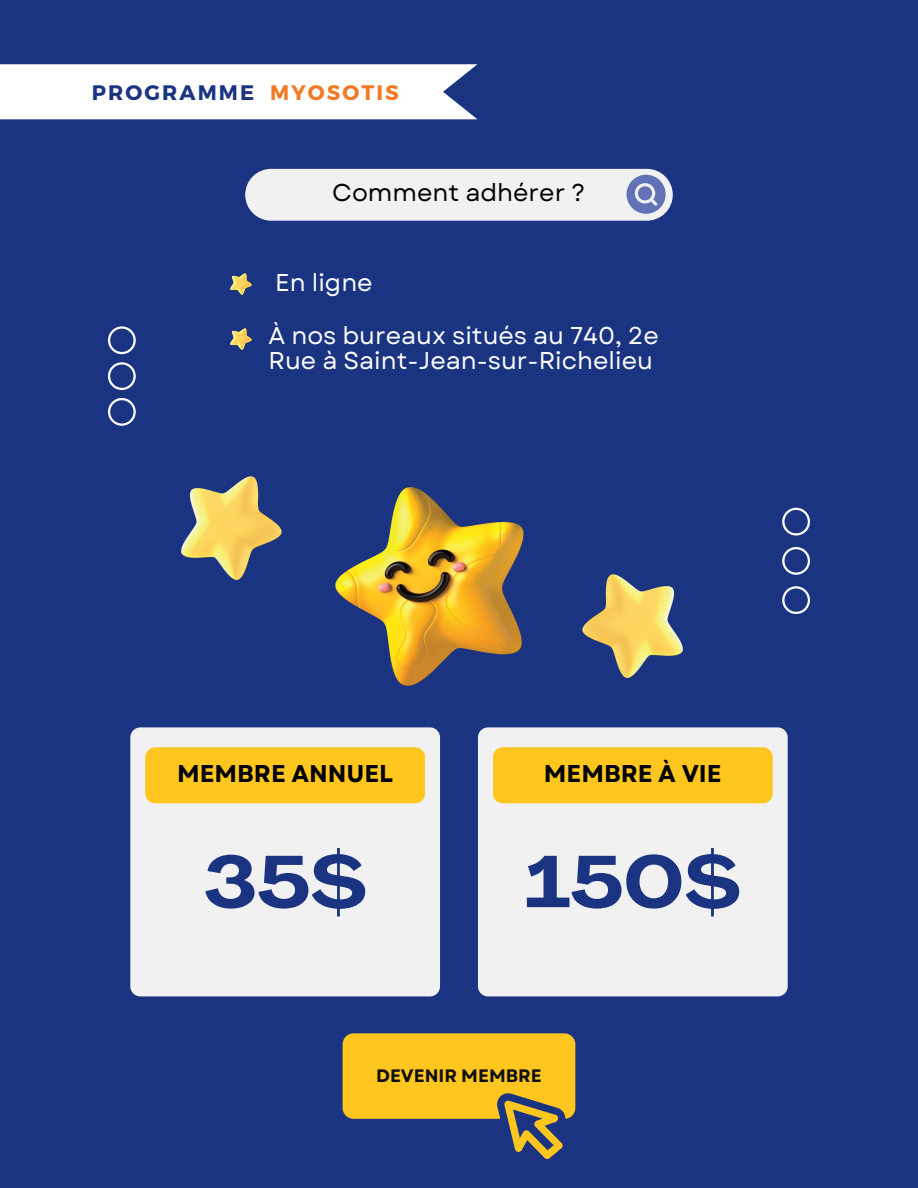
<style>
.page{position:relative;width:918px;height:1188px;background:#1a3482}
.page>*{position:absolute;margin:0;border:0;box-sizing:border-box;transform-origin:0 0}
.t1{font:700 expanded 72px "Agrandir";color:#1a3482}
.t2{font:24.3px/53.1px "Garet";color:#fff}
.t3{font:700 24.3px "Garet";color:#000}
.t4{font:24.3px "Garet";color:#000}
.t5{font:700 21px "Montserrat";letter-spacing:.1em;color:#1a3482}
.t6{font:700 18px "Garet";color:#101010}
.s1{color:#f47924}
</style>
<div class="page">
<img style="left:336px;top:487px;width:188px;height:198px">
<div style="left:245px;top:169px;width:428px;height:51px;background:#f1f1f1;border-radius:26px"></div>
<div style="left:627px;top:175px;width:39px;height:39px;background:#6172b7;border-radius:50%"></div>
<svg style="left:634px;top:183px;width:23px;height:23px"></svg>
<div style="left:130px;top:727px;width:310px;height:269px;background:#f1f1f1"></div>
<div style="left:478px;top:727px;width:310px;height:269px;background:#f1f1f1"></div>
<div style="left:145px;top:747px;width:280px;height:56px;background:#fec61e"></div>
<div style="left:493px;top:747px;width:280px;height:56px;background:#fec61e"></div>
<img style="left:182px;top:477px;width:100px;height:102px">
<img style="left:230px;top:274px;width:21px;height:21px">
<img style="left:230px;top:328px;width:21px;height:22px">
<img style="left:583px;top:575px;width:100px;height:102px">
<svg style="left:108px;top:326px;width:28px;height:28px"></svg>
<svg style="left:782px;top:508px;width:28px;height:28px"></svg>
<svg style="left:108px;top:362px;width:28px;height:28px"></svg>
<svg style="left:108px;top:398px;width:28px;height:28px"></svg>
<svg style="left:782px;top:547px;width:28px;height:28px"></svg>
<svg style="left:782px;top:586px;width:28px;height:28px"></svg>
<svg style="left:343px;top:1033px;width:232px;height:126px"></svg>
<div style="left:0;top:64px;width:477px;height:55px;background:#fff"></div>
<p class="t5" style="left:92px;top:79px;width:308px">PROGRAMME <span class="s1">MYOSOTIS</span></p>
<p class="t4" style="left:332px;top:175px;width:255px">Comment adhérer ?</p>
<p class="t2" style="left:269px;top:256px;width:392px">En ligne<br>À nos bureaux situés au 740, 2e</p>
<p class="t2" style="left:269px;top:334px;width:386px">Rue à Saint-Jean-sur-Richelieu</p>
<p class="t3" style="left:177px;top:756px;width:218px">MEMBRE ANNUEL</p>
<p class="t3" style="left:544px;top:756px;width:179px">MEMBRE À VIE</p>
<h1 class="t1" style="left:204px;top:853px;width:164px">35$</h1>
<h1 class="t1" style="left:525px;top:853px;width:217px">150$</h1>
<p class="t6" style="left:376px;top:1063px;width:167px">DEVENIR MEMBRE</p>
</div>
